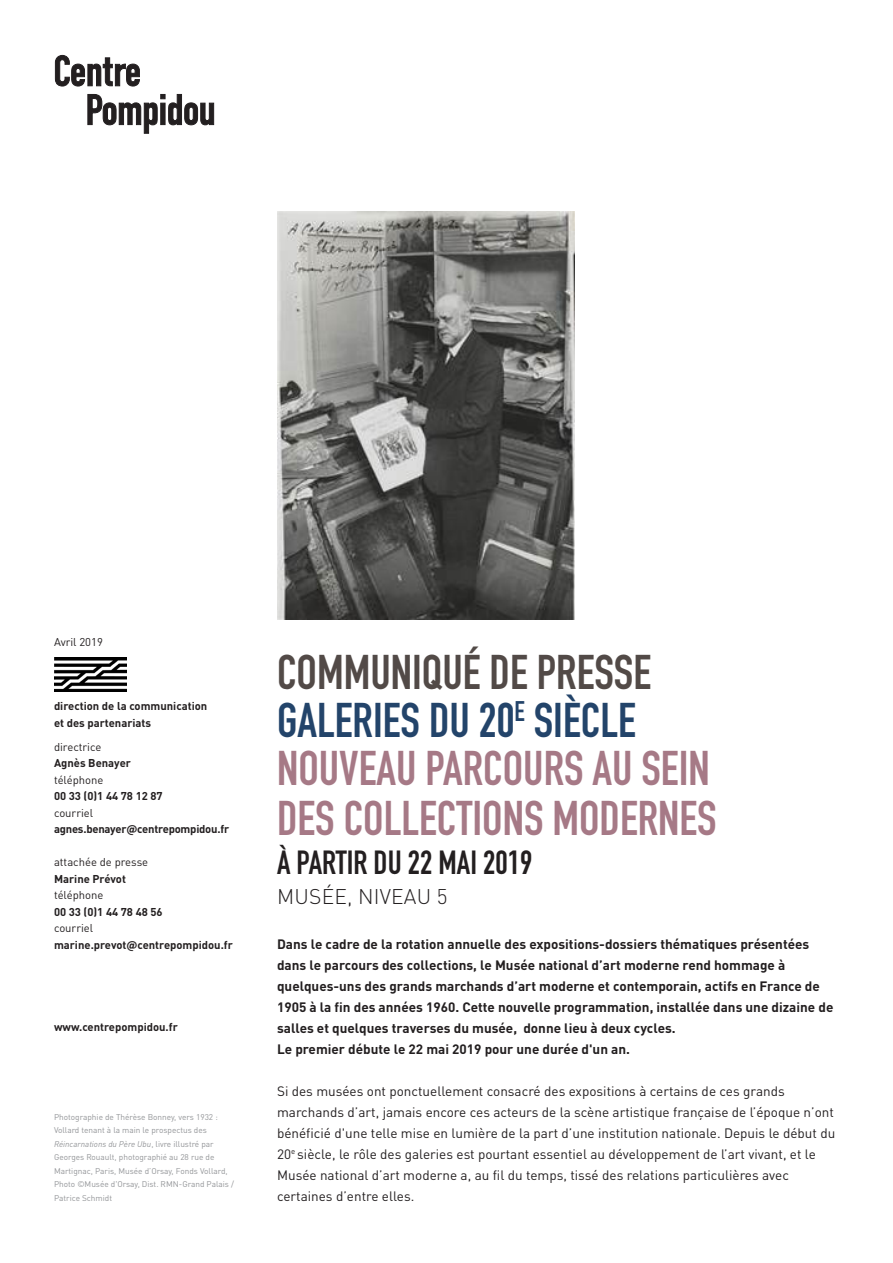
<style>
.page{position:relative;width:893px;height:1263px;background:#fff}
.page>*{position:absolute;margin:0;border:0;box-sizing:border-box;transform-origin:0 0}
.t1{font:48px/48.4px "DIN Engschrift Std";color:#a67986}
.t2{font:33px "DIN Engschrift Std";color:#231f20}
.t3{font:300 21px "DINOT";letter-spacing:.01em;color:#231f20}
.t4{font:13.5px/21px "DINOT";color:#231f20}
.t5{font:700 13.5px/21px "DINOT";color:#231f20}
.t6{font:700 11.25px/16.5px "DINOT";color:#231f20}
.t7{font:11.25px "DINOT";color:#231f20}
.t8{font:700 11.25px "DINOT";letter-spacing:-.02em;color:#231f20}
.t9{font:8.25px/13.5px "DINOT";color:#939598}
.s1{font-style:italic}
.s2{color:#524a47}
.s3{color:#23446a}
</style>
<div class="page">
<svg style="left:55px;top:55px;width:85px;height:31px"></svg>
<svg style="left:87px;top:94px;width:127px;height:40px"></svg>
<img style="left:54px;top:657px;width:72px;height:34px">
<img style="left:277px;top:211px;width:298px;height:409px">
<p class="t7" style="left:54px;top:635px;width:50px">Avril 2019</p>
<p class="t6" style="left:54px;top:698px;width:155px">direction de la communication et des partenariats</p>
<p class="t7" style="left:54px;top:740px;width:49px">directrice</p>
<p class="t6" style="left:54px;top:755px;width:78px">Agnès Benayer</p>
<p class="t7" style="left:54px;top:773px;width:51px">téléphone</p>
<p class="t6" style="left:54px;top:788px;width:110px">00 33 (0)1 44 78 12 87</p>
<p class="t7" style="left:54px;top:806px;width:41px">courriel</p>
<p class="t8" style="left:54px;top:822px;width:177px">agnes.benayer@centrepompidou.fr</p>
<p class="t7" style="left:54px;top:855px;width:96px">attachée de presse</p>
<p class="t6" style="left:54px;top:870px;width:73px">Marine Prévot</p>
<p class="t7" style="left:54px;top:888px;width:51px">téléphone</p>
<p class="t6" style="left:54px;top:903px;width:110px">00 33 (0)1 44 78 48 56</p>
<p class="t7" style="left:54px;top:921px;width:41px">courriel</p>
<p class="t6" style="left:54px;top:936px;width:180px">marine.prevot@centrepompidou.fr</p>
<p class="t6" style="left:54px;top:1019px;width:125px">www.centrepompidou.fr</p>
<p class="t9" style="left:54px;top:1110px;width:181px">Photographie de Thérèse Bonney, vers 1932 :<br>Vollard tenant à la main le prospectus des <span class="s1">Réincarnations du Père Ubu</span>, livre illustré par Georges Rouault, photographié au 28 rue de Martignac, Paris, Musée d’Orsay, Fonds Vollard, Photo ©Musée d'Orsay, Dist. RMN-Grand Palais / Patrice Schmidt</p>
<h1 class="t1" style="left:277px;top:648px;width:441px"><span class="s2">COMMUNIQUÉ DE PRESSE<br></span><span class="s3">GALERIES DU 20</span><sup>E</sup> <span class="s3">SIÈCLE<br></span>NOUVEAU PARCOURS AU SEIN<br>DES COLLECTIONS MODERNES</h1>
<h2 class="t2" style="left:277px;top:843px;width:257px">À PARTIR DU 22 MAI 2019</h2>
<h3 class="t3" style="left:277px;top:883px;width:172px">MUSÉE, NIVEAU 5</h3>
<p class="t5" style="left:277px;top:933px;width:558px">Dans le cadre de la rotation annuelle des expositions-dossiers thématiques présentées dans le parcours des collections, le Musée national d’art moderne rend hommage à quelques-uns des grands marchands d’art moderne et contemporain, actifs en France de 1905 à la fin des années 1960. Cette nouvelle programmation, installée dans une dizaine de salles et quelques traverses du musée, donne lieu à deux cycles.<br>Le premier débute le 22 mai 2019 pour une durée d'un an.</p>
<p class="t4" style="left:277px;top:1080px;width:560px">Si des musées ont ponctuellement consacré des expositions à certains de ces grands marchands d’art, jamais encore ces acteurs de la scène artistique française de l’époque n’ont bénéficié d'une telle mise en lumière de la part d’une institution nationale. Depuis le début du 20<sup>e</sup> siècle, le rôle des galeries est pourtant essentiel au développement de l’art vivant, et le Musée national d’art moderne a, au fil du temps, tissé des relations particulières avec certaines d’entre elles.</p>
</div>
